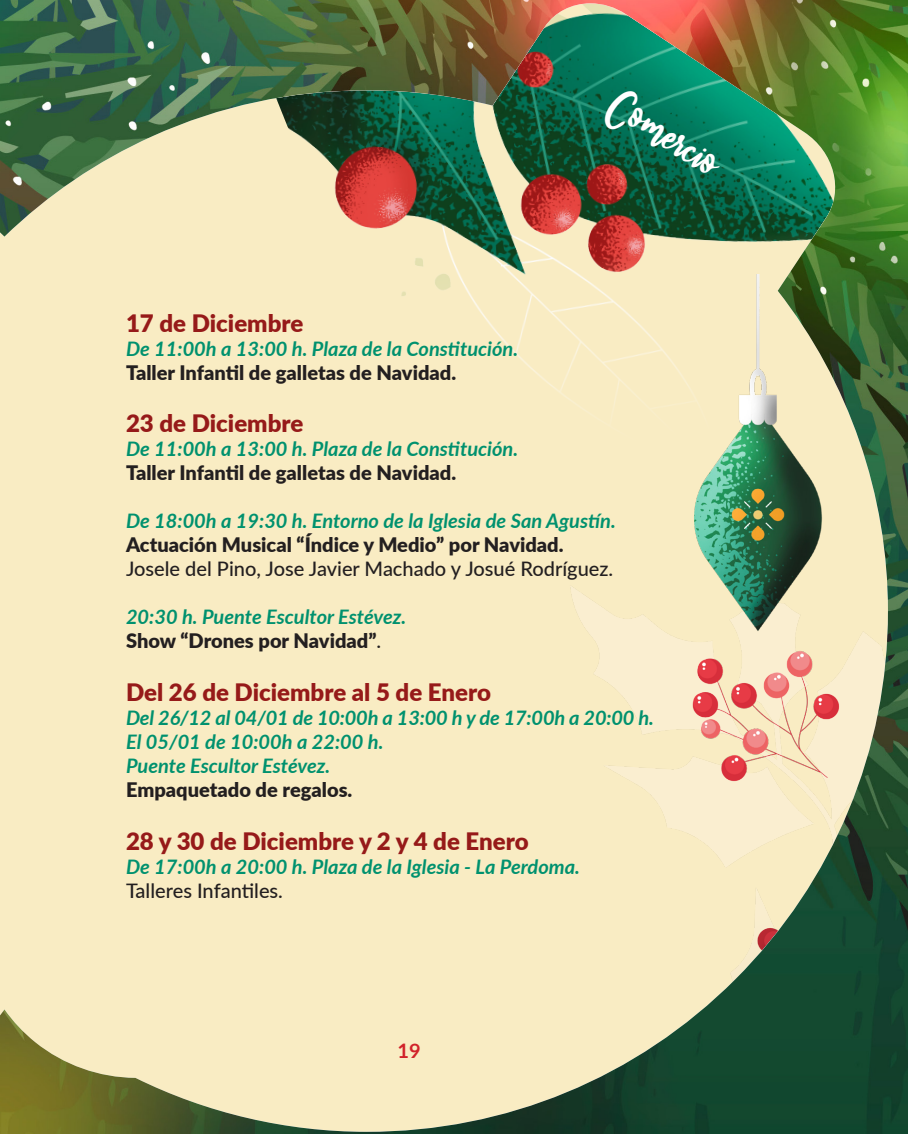
<style>
.page{position:relative;width:908px;height:1134px;background:#fff}
.page>*{position:absolute;margin:0;border:0;box-sizing:border-box;transform-origin:0 0}
.t1{font:26.6px "Calligraphy Stye";color:#fff}
.t2{font:900 24px "Lato";color:#961a19}
.t3{font:italic 700 20px "Lato";color:#00916e}
.t4{font:900 20px "Lato";color:#231f20}
.t5{font:500 20px "Lato";color:#231f20}
.t6{font:700 20px "Lato";color:#d1232a}
.s1{font-weight:500}
</style>
<div class="page">
<img style="left:0;top:0;width:907px;height:1134px">
<h1 class="t1" style="left:620px;top:90px;width:125px;rotate:33deg">Comercio</h1>
<p class="t2" style="left:126px;top:305px;width:179px">17 de Diciembre</p>
<p class="t3" style="left:126px;top:334px;width:393px">De 11:00h a 13:00 h. Plaza de la Constitución.</p>
<p class="t4" style="left:126px;top:357px;width:331px">Taller Infantil de galletas de Navidad.</p>
<p class="t2" style="left:126px;top:406px;width:179px">23 de Diciembre</p>
<p class="t3" style="left:126px;top:434px;width:393px">De 11:00h a 13:00 h. Plaza de la Constitución.</p>
<p class="t4" style="left:126px;top:458px;width:331px">Taller Infantil de galletas de Navidad.</p>
<p class="t3" style="left:126px;top:506px;width:491px">De 18:00h a 19:30 h. Entorno de la Iglesia de San Agustín.</p>
<p class="t4" style="left:126px;top:530px;width:439px">Actuación Musical “Índice y Medio” por Navidad.</p>
<p class="t5" style="left:126px;top:555px;width:488px">Josele del Pino, Jose Javier Machado y Josué Rodríguez.</p>
<p class="t3" style="left:126px;top:602px;width:282px">20:30 h. Puente Escultor Estévez.</p>
<p class="t4" style="left:126px;top:626px;width:256px">Show “Drones por Navidad”<span class="s1">.</span></p>
<p class="t2" style="left:126px;top:674px;width:366px">Del 26 de Diciembre al 5 de Enero</p>
<p class="t3" style="left:126px;top:703px;width:529px">Del 26/12 al 04/01 de 10:00h a 13:00 h y de 17:00h a 20:00 h.</p>
<p class="t3" style="left:126px;top:727px;width:259px">El 05/01 de 10:00h a 22:00 h.</p>
<p class="t3" style="left:126px;top:751px;width:206px">Puente Escultor Estévez.</p>
<p class="t4" style="left:126px;top:775px;width:228px">Empaquetado de regalos.</p>
<p class="t2" style="left:126px;top:823px;width:404px">28 y 30 de Diciembre y 2 y 4 de Enero</p>
<p class="t3" style="left:126px;top:852px;width:455px">De 17:00h a 20:00 h. Plaza de la Iglesia - La Perdoma.</p>
<p class="t5" style="left:126px;top:876px;width:158px">Talleres Infantiles.</p>
<p class="t6" style="left:397px;top:1036px;width:25px">19</p>
</div>
